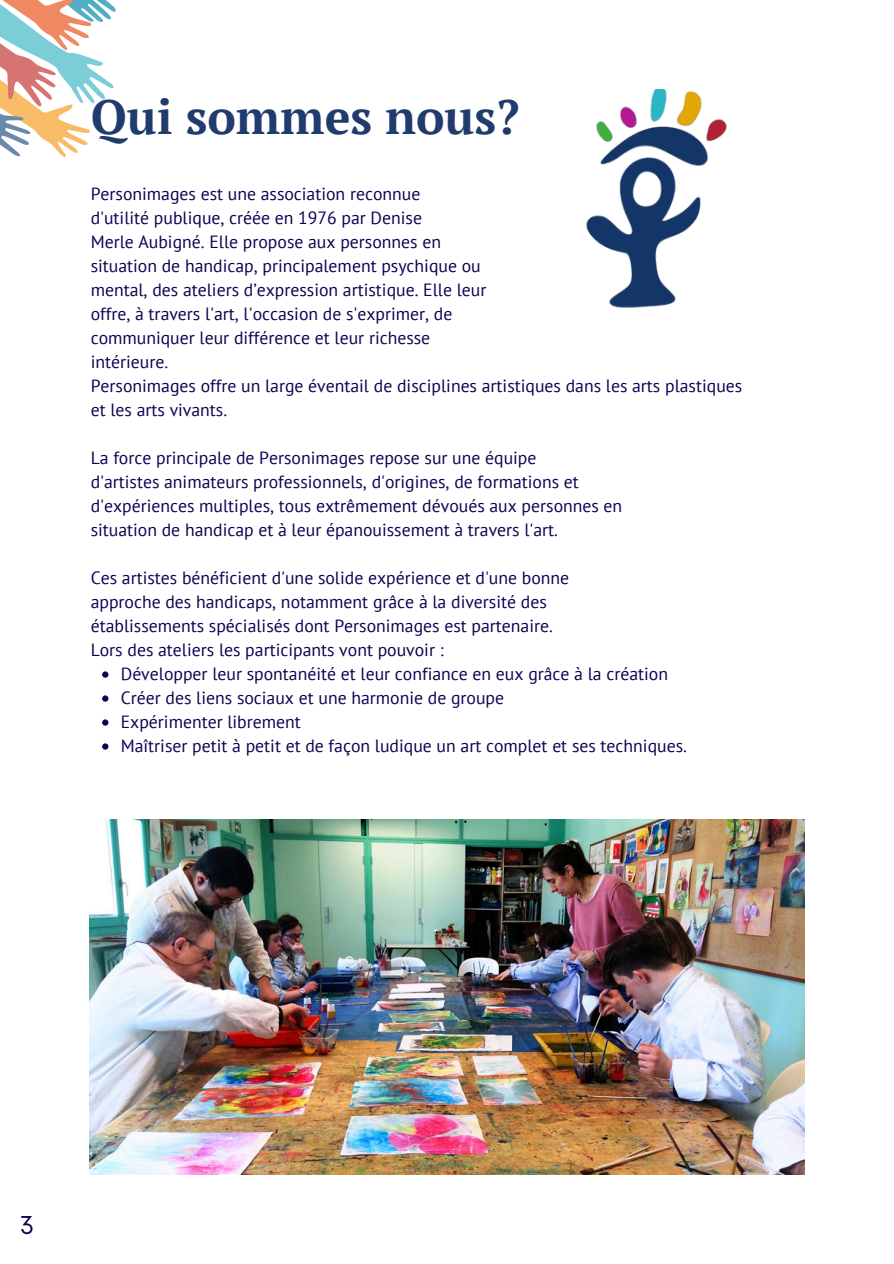
<style>
.page{position:relative;width:894px;height:1264px;background:#fff}
.page>*{position:absolute;margin:0;border:0;box-sizing:border-box;transform-origin:0 0}
.t1{font:700 48px "PT Serif";color:#203b6d}
.t2{font:24px "Now";color:#130052}
.t3{font:17.7px/24px "PT Sans";color:#130052}
</style>
<div class="page">
<img style="left:89px;top:819px;width:715px;height:355px">
<img style="left:586px;top:89px;width:141px;height:219px">
<svg style="left:102px;top:671px;width:6px;height:6px"></svg>
<svg style="left:102px;top:695px;width:6px;height:6px"></svg>
<svg style="left:102px;top:719px;width:6px;height:6px"></svg>
<svg style="left:102px;top:743px;width:6px;height:6px"></svg>
<svg style="left:0;top:0;width:116px;height:157px"></svg>
<p class="t1" style="left:91px;top:84px;width:430px">Qui sommes nous?</p>
<p class="t3" style="left:91px;top:181px;width:331px">Personimages est une association reconnue</p>
<p class="t3" style="left:91px;top:205px;width:333px">d'utilité publique, créée en 1976 par Denise</p>
<p class="t3" style="left:91px;top:229px;width:352px">Merle Aubigné. Elle propose aux personnes en</p>
<p class="t3" style="left:91px;top:253px;width:391px">situation de handicap, principalement psychique ou</p>
<p class="t3" style="left:91px;top:277px;width:397px">mental, des ateliers d’expression artistique. Elle leur</p>
<p class="t3" style="left:91px;top:301px;width:363px">offre, à travers l'art, l'occasion de s'exprimer, de</p>
<p class="t3" style="left:91px;top:325px;width:341px">communiquer leur différence et leur richesse</p>
<p class="t3" style="left:91px;top:349px;width:79px">intérieure.</p>
<p class="t3" style="left:91px;top:373px;width:653px">Personimages offre un large éventail de disciplines artistiques dans les arts plastiques et les arts vivants.</p>
<p class="t3" style="left:91px;top:445px;width:447px">La force principale de Personimages repose sur une équipe</p>
<p class="t3" style="left:91px;top:469px;width:489px">d'artistes animateurs professionnels, d'origines, de formations et</p>
<p class="t3" style="left:91px;top:493px;width:533px">d'expériences multiples, tous extrêmement dévoués aux personnes en</p>
<p class="t3" style="left:91px;top:517px;width:468px">situation de handicap et à leur épanouissement à travers l'art.</p>
<p class="t3" style="left:91px;top:565px;width:480px">Ces artistes bénéficient d'une solide expérience et d'une bonne</p>
<p class="t3" style="left:91px;top:589px;width:457px">approche des handicaps, notamment grâce à la diversité des</p>
<p class="t3" style="left:91px;top:613px;width:463px">établissements spécialisés dont Personimages est partenaire.</p>
<p class="t3" style="left:91px;top:637px;width:354px">Lors des ateliers les participants vont pouvoir :</p>
<p class="t3" style="left:121px;top:661px;width:548px">Développer leur spontanéité et leur confiance en eux grâce à la création</p>
<p class="t3" style="left:121px;top:685px;width:385px">Créer des liens sociaux et une harmonie de groupe</p>
<p class="t3" style="left:121px;top:709px;width:181px">Expérimenter librement</p>
<p class="t3" style="left:121px;top:733px;width:567px">Maîtriser petit à petit et de façon ludique un art complet et ses techniques.</p>
<p class="t2" style="left:20px;top:1212px;width:16px">3</p>
</div>
